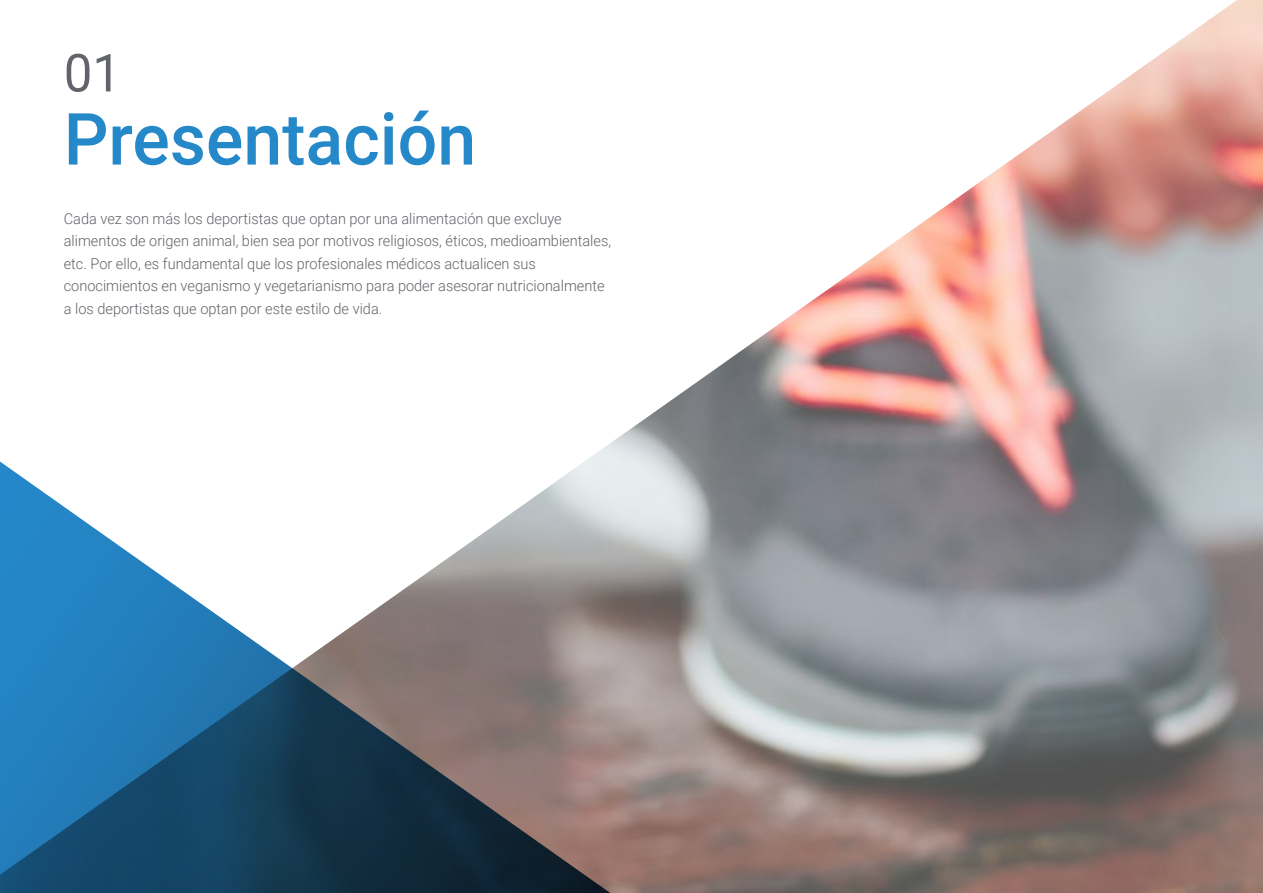
<style>
.page{position:relative;width:1263px;height:893px;background:#fff}
.page>*{position:absolute;margin:0;border:0;box-sizing:border-box;transform-origin:0 0}
.t1{font:500 72px "Roboto";color:#2488c9}
.t2{font:52.5px "Roboto";color:#61646a}
.t3{font:300 15px/22.5px "Roboto";color:#61646a}
</style>
<div class="page">
<img style="left:607px;top:0;width:656px;height:893px">
<svg style="left:0;top:446px;width:640px;height:447px"></svg>
<h2 class="t2" style="left:64px;top:36px;width:59px">01</h2>
<h1 class="t1" style="left:64px;top:89px;width:414px">Presentación</h1>
<p class="t3" style="left:64px;top:207px;width:549px">Cada vez son más los deportistas que optan por una alimentación que excluye alimentos de origen animal, bien sea por motivos religiosos, éticos, medioambientales, etc. Por ello, es fundamental que los profesionales médicos actualicen sus conocimientos en veganismo y vegetarianismo para poder asesorar nutricionalmente a los deportistas que optan por este estilo de vida.</p>
</div>
